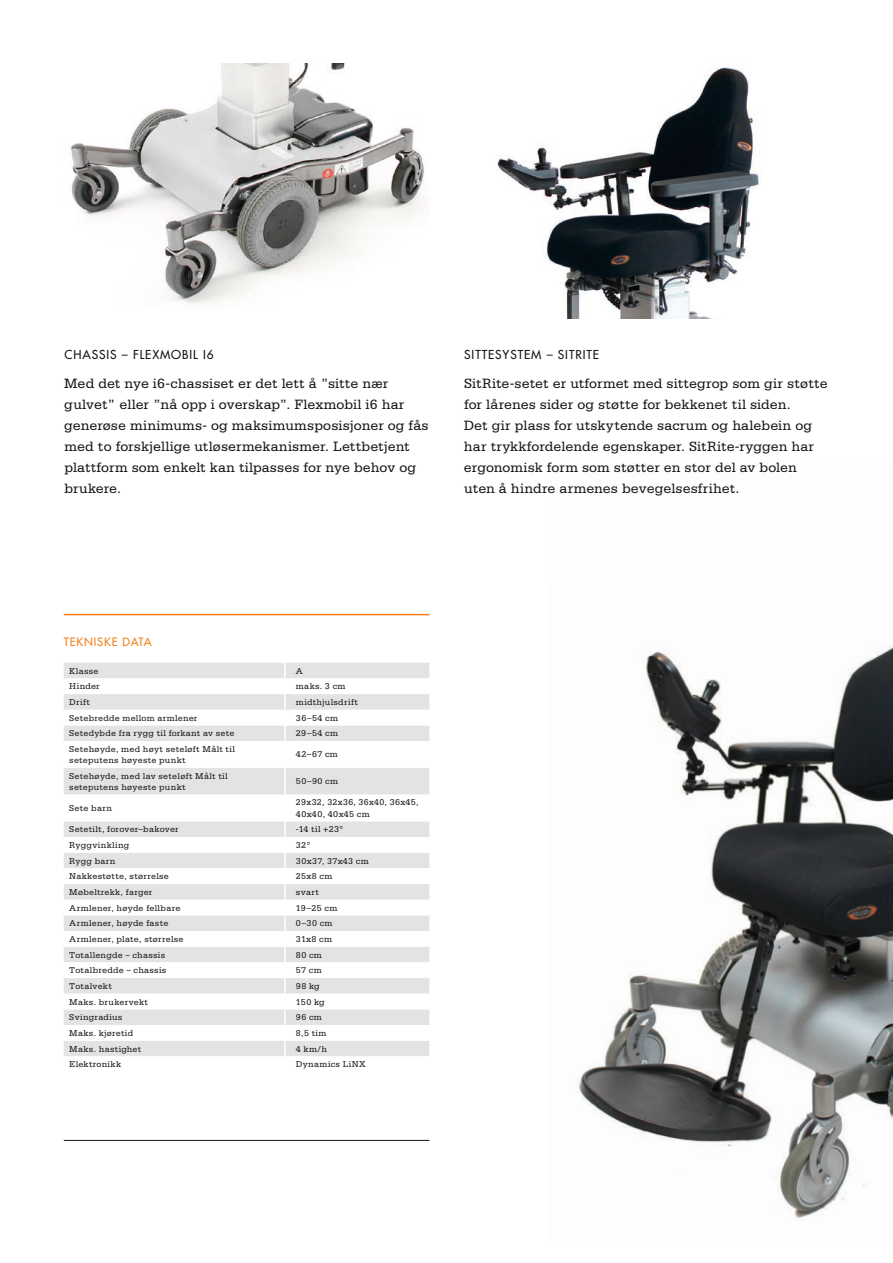
<style>
.page{position:relative;width:893px;height:1263px;background:#fff}
.page>*{position:absolute;margin:0;border:0;box-sizing:border-box;transform-origin:0 0}
.t1{font:14.25px/21px "Serifa Std";letter-spacing:.005em;color:#131413}
.t2{font:500 12px "Futura Std";letter-spacing:.075em;color:#131413}
.t3{font:500 11.25px "Futura Std";letter-spacing:.075em;color:#f48017}
.t4{font:9px/11.1px "Serifa Std";letter-spacing:.03em;color:#131413}
</style>
<div class="page">
<img style="left:579px;top:646px;width:314px;height:573px">
<img style="left:70px;top:64px;width:354px;height:240px">
<img style="left:497px;top:67px;width:262px;height:252px">
<hr style="left:64px;top:614px;width:365px;height:1px;background:#f48017">
<hr style="left:64px;top:1140px;width:365px;height:1px;background:#131413">
<div style="left:64px;top:663px;width:365px;height:15px;background:#e3e3e3"></div>
<svg style="left:64px;top:694px;width:365px;height:362px"></svg>
<svg style="left:284px;top:663px;width:2px;height:78px"></svg>
<hr style="left:284px;top:741px;width:2px;height:27px;background:#fff">
<hr style="left:284px;top:768px;width:2px;height:27px;background:#fff">
<hr style="left:284px;top:795px;width:2px;height:26px;background:#fff">
<svg style="left:284px;top:821px;width:2px;height:235px"></svg>
<h2 class="t2" style="left:65px;top:347px;width:151px">CHASSIS – FLEXMOBIL I6</h2>
<p class="t1" style="left:64px;top:373px;width:366px">Med det nye i6-chassiset er det lett å ”sitte nær gulvet” eller ”nå opp i overskap”. Flexmobil i6 har generøse minimums- og maksimumsposisjoner og fås med to forskjellige utløsermekanismer. Lettbetjent plattform som enkelt kan tilpasses for nye behov og brukere.</p>
<h2 class="t2" style="left:464px;top:347px;width:136px">SITTESYSTEM – SITRITE</h2>
<p class="t1" style="left:464px;top:373px;width:365px">SitRite-setet er utformet med sittegrop som gir støtte for lårenes sider og støtte for bekkenet til siden.<br>Det gir plass for utskytende sacrum og halebein og har trykkfordelende egenskaper. SitRite-ryggen har ergonomisk form som støtter en stor del av bolen uten å hindre armenes bevegelsesfrihet.</p>
<p class="t3" style="left:64px;top:635px;width:89px">TEKNISKE DATA</p>
<p class="t4" style="left:69px;top:665px;width:31px">Klasse</p>
<p class="t4" style="left:296px;top:665px;width:9px">A</p>
<p class="t4" style="left:69px;top:681px;width:32px">Hinder</p>
<p class="t4" style="left:296px;top:681px;width:51px">maks. 3 cm</p>
<p class="t4" style="left:69px;top:696px;width:22px">Drift</p>
<p class="t4" style="left:296px;top:696px;width:63px">midthjulsdrift</p>
<p class="t4" style="left:69px;top:712px;width:130px">Setebredde mellom armlener</p>
<p class="t4" style="left:296px;top:712px;width:44px">36–54 cm</p>
<p class="t4" style="left:69px;top:728px;width:167px">Setedybde fra rygg til forkant av sete</p>
<p class="t4" style="left:296px;top:728px;width:44px">29–54 cm</p>
<p class="t4" style="left:69px;top:743px;width:167px">Setehøyde, med høyt seteløft Målt til seteputens høyeste punkt</p>
<p class="t4" style="left:296px;top:749px;width:43px">42–67 cm</p>
<p class="t4" style="left:69px;top:770px;width:160px">Setehøyde, med lav seteløft Målt til seteputens høyeste punkt</p>
<p class="t4" style="left:296px;top:776px;width:44px">50–90 cm</p>
<p class="t4" style="left:69px;top:802px;width:44px">Sete barn</p>
<p class="t4" style="left:296px;top:797px;width:124px">29x32, 32x36, 36x40, 36x45,<br>40x40, 40x45 cm</p>
<p class="t4" style="left:69px;top:824px;width:111px">Setetilt, forover–bakover</p>
<p class="t4" style="left:296px;top:824px;width:49px">-14 til +23°</p>
<p class="t4" style="left:69px;top:839px;width:61px">Ryggvinkling</p>
<p class="t4" style="left:296px;top:839px;width:16px">32°</p>
<p class="t4" style="left:69px;top:855px;width:47px">Rygg barn</p>
<p class="t4" style="left:296px;top:855px;width:74px">30x37, 37x43 cm</p>
<p class="t4" style="left:69px;top:871px;width:101px">Nakkestøtte, størrelse</p>
<p class="t4" style="left:296px;top:871px;width:38px">25x8 cm</p>
<p class="t4" style="left:69px;top:886px;width:85px">Møbeltrekk, farger</p>
<p class="t4" style="left:296px;top:886px;width:24px">svart</p>
<p class="t4" style="left:69px;top:902px;width:113px">Armlener, høyde fellbare</p>
<p class="t4" style="left:296px;top:902px;width:43px">19–25 cm</p>
<p class="t4" style="left:69px;top:918px;width:101px">Armlener, høyde faste</p>
<p class="t4" style="left:296px;top:918px;width:38px">0–30 cm</p>
<p class="t4" style="left:69px;top:933px;width:116px">Armlener, plate, størrelse</p>
<p class="t4" style="left:296px;top:933px;width:38px">31x8 cm</p>
<p class="t4" style="left:69px;top:949px;width:97px">Totallengde – chassis</p>
<p class="t4" style="left:296px;top:949px;width:27px">80 cm</p>
<p class="t4" style="left:69px;top:965px;width:99px">Totalbredde – chassis</p>
<p class="t4" style="left:296px;top:965px;width:27px">57 cm</p>
<p class="t4" style="left:69px;top:980px;width:44px">Totalvekt</p>
<p class="t4" style="left:296px;top:980px;width:25px">98 kg</p>
<p class="t4" style="left:69px;top:996px;width:80px">Maks. brukervekt</p>
<p class="t4" style="left:296px;top:996px;width:30px">150 kg</p>
<p class="t4" style="left:69px;top:1012px;width:55px">Svingradius</p>
<p class="t4" style="left:296px;top:1012px;width:27px">96 cm</p>
<p class="t4" style="left:69px;top:1027px;width:65px">Maks. kjøretid</p>
<p class="t4" style="left:296px;top:1027px;width:32px">8,5 tim</p>
<p class="t4" style="left:69px;top:1043px;width:73px">Maks. hastighet</p>
<p class="t4" style="left:296px;top:1043px;width:33px">4 km/h</p>
<p class="t4" style="left:69px;top:1059px;width:53px">Elektronikk</p>
<p class="t4" style="left:296px;top:1059px;width:71px">Dynamics LiNX</p>
</div>
